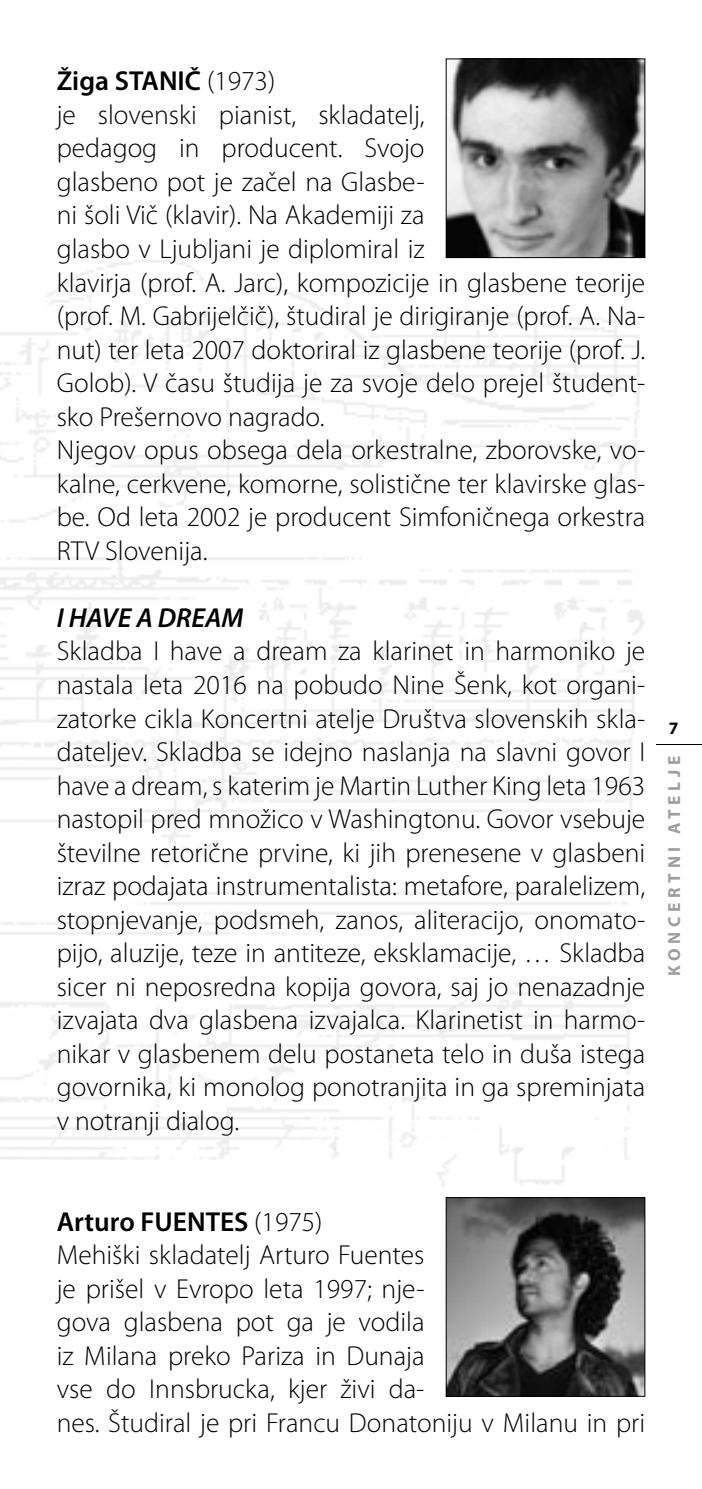
<style>
.page{position:relative;width:702px;height:1489px;background:#fff}
.page>*{position:absolute;margin:0;border:0;box-sizing:border-box;transform-origin:0 0}
.t1{font:300 27.5px/33.5px "Myriad Pro";color:#000}
.t2{font:italic 600 27.5px "Myriad Pro";color:#000}
.t3{font:700 17.5px "Myriad Pro";letter-spacing:.27em;color:#9c9e9f}
.t4{font:700 17.5px "Myriad Pro";color:#000}
.s1{font-weight:600}
</style>
<div class="page">
<hr style="left:656px;top:744px;width:46px;height:1px;background:#000">
<img style="left:448px;top:1199px;width:195px;height:195px">
<div style="left:446px;top:1197px;width:199px;height:199px;border:1px solid #000"></div>
<img style="left:448px;top:61px;width:195px;height:195px">
<div style="left:446px;top:59px;width:199px;height:199px;border:1px solid #000"></div>
<p class="t1" style="left:57px;top:65px;width:590px"><span class="s1">Žiga STANIČ</span> (1973)<br>je slovenski pianist, skladatelj,<br>pedagog in producent. Svojo<br>glasbeno pot je začel na Glasbe-<br>ni šoli Vič (klavir). Na Akademiji za<br>glasbo v Ljubljani je diplomiral iz<br>klavirja (prof. A. Jarc), kompozicije in glasbene teorije (prof. M. Gabrijelčič), študiral je dirigiranje (prof. A. Na&shy;nut) ter leta 2007 doktoriral iz glasbene teorije (prof. J.<br>Golob). V času študija je za svoje delo prejel študent&shy;sko Prešernovo nagrado.<br>Njegov opus obsega dela orkestralne, zborovske, vo&shy;kalne, cerkvene, komorne, solistične ter klavirske glas&shy;be. Od leta 2002 je producent Simfoničnega orkestra RTV Slovenija.</p>
<p class="t2" style="left:57px;top:602px;width:188px">I HAVE A DREAM</p>
<p class="t1" style="left:57px;top:635px;width:590px;text-align:justify">Skladba I have a dream za klarinet in harmoniko je nastala leta 2016 na pobudo Nine Šenk, kot organi&shy;zatorke cikla Koncertni atelje Društva slovenskih skla&shy;dateljev. Skladba se idejno naslanja na slavni govor I have a dream, s katerim je Martin Luther King leta 1963 nastopil pred množico v Washingtonu. Govor vsebuje številne retorične prvine, ki jih prenesene v glasbeni izraz podajata instrumentalista: metafore, paralelizem, stopnjevanje, podsmeh, zanos, aliteracijo, onomato&shy;pijo, aluzije, teze in antiteze, eksklamacije, … Skladba sicer ni neposredna kopija govora, saj jo nenazadnje izvajata dva glasbena izvajalca. Klarinetist in harmo&shy;nikar v glasbenem delu postaneta telo in duša istega govornika, ki monolog ponotranjita in ga spreminjata v notranji dialog.</p>
<p class="t4" style="left:668px;top:718px;width:11px">7</p>
<p class="t3" style="left:664px;top:975px;width:222px;rotate:-90deg">KONCERTNI ATELJE</p>
<p class="t1" style="left:57px;top:1205px;width:590px"><span class="s1">Arturo FUENTES</span> (1975)<br>Mehiški skladatelj Arturo Fuentes<br>je prišel v Evropo leta 1997; nje-<br>gova glasbena pot ga je vodila<br>iz Milana preko Pariza in Dunaja<br>vse do Innsbrucka, kjer živi da-<br>nes. Študiral je pri Francu Donatoniju v Milanu in pri</p>
</div>
